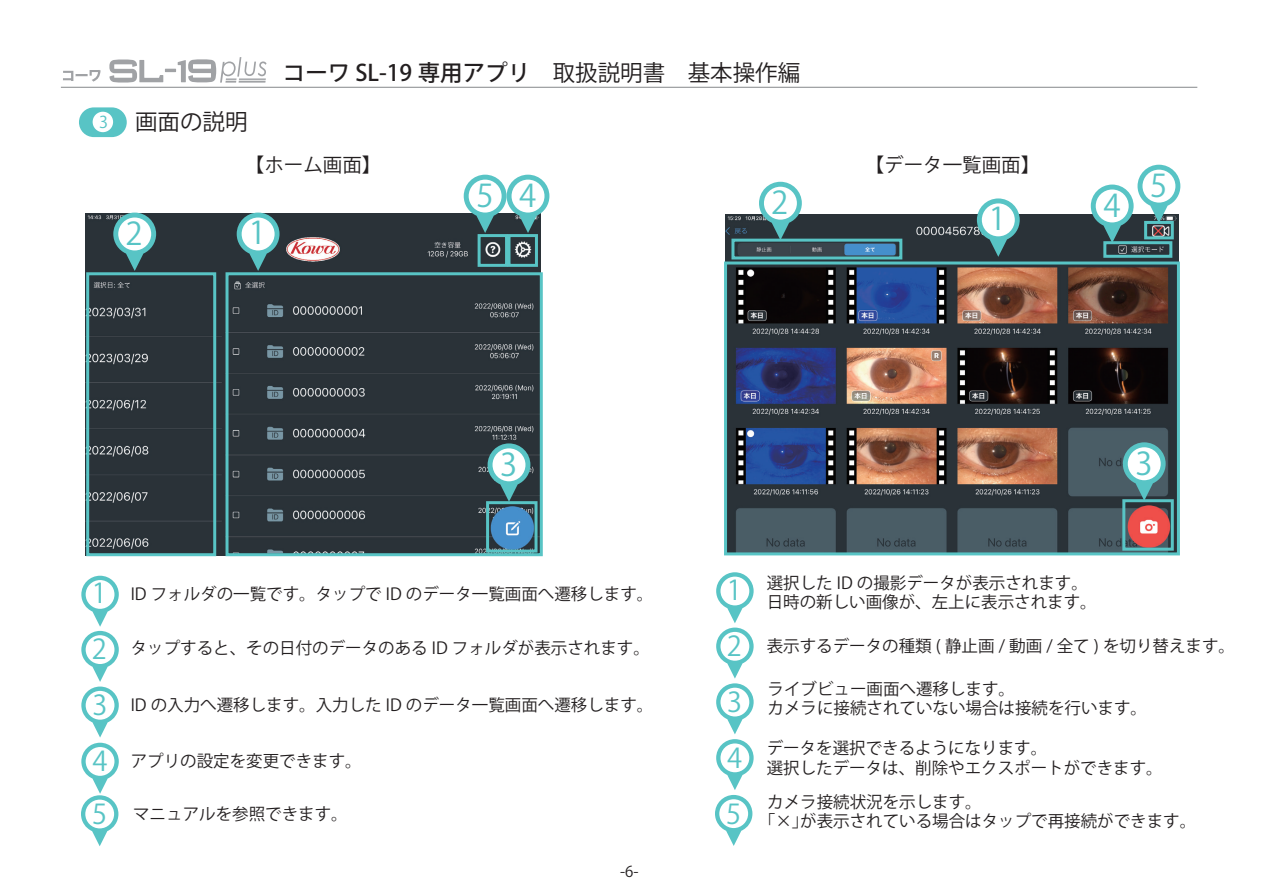
<style>
.page{position:relative;width:1263px;height:893px;background:#fff}
.page>*{position:absolute;margin:0;border:0;box-sizing:border-box;transform-origin:0 0}
.t1{font:31.2px "Koz Go Pr 6 N";color:#58c4c5}
.t2{font:27.3px "Koz Go Pr 6 N";color:#58c4c5}
.t3{font:500 22.5px "Koz Go Pr 6 N";color:#231f20}
.t4{font:22.5px "Koz Go Pr 6 N";color:#231f20}
.t5{font:19.5px "Koz Go Pr 6 N";color:#231f20}
.t6{font:16.5px/19.5px "Koz Go Pr 6 N";color:#231f20}
.t7{font:15px "Koz Go Pr 6 N";color:#231f20}
.s1{font-size:16.35px;color:#58c4c5}
.s2{font-weight:400}
.s3{font-size:27.3px;color:#58c4c5}
</style>
<div class="page">
<img style="left:85px;top:214px;width:456px;height:341px">
<svg style="left:63px;top:70px;width:38px;height:12px"></svg>
<svg style="left:109px;top:57px;width:157px;height:26px"></svg>
<hr style="left:239px;top:81px;width:27px;height:2px;background:#a0a2a5">
<div style="left:79px;top:107px;width:48px;height:30px;background:#58c4c5;border-radius:15px"></div>
<div style="left:93px;top:112px;width:20px;height:20px;background:#fff;border-radius:50%"></div>
<svg style="left:715px;top:572px;width:39px;height:274px"></svg>
<div style="left:720px;top:632px;width:29px;height:29px;background:#fff;border-radius:50%"></div>
<hr style="left:61px;top:87px;width:1136px;height:1px;background:#939598">
<img style="left:726px;top:214px;width:452px;height:337px">
<div style="left:731px;top:239px;width:171px;height:20px;border:3px solid #58c4c5"></div>
<div style="left:724px;top:261px;width:456px;height:294px;border:3px solid #58c4c5"></div>
<div style="left:1122px;top:499px;width:52px;height:52px;border:3px solid #58c4c5"></div>
<div style="left:1103px;top:241px;width:69px;height:17px;border:3px solid #58c4c5"></div>
<svg style="left:977px;top:198px;width:43px;height:59px"></svg>
<div style="left:982px;top:203px;width:33px;height:33px;background:#fff;border-radius:50%"></div>
<svg style="left:1123px;top:442px;width:43px;height:59px"></svg>
<div style="left:1128px;top:447px;width:33px;height:33px;background:#fff;border-radius:50%"></div>
<svg style="left:759px;top:182px;width:43px;height:58px"></svg>
<div style="left:764px;top:187px;width:33px;height:33px;background:#fff;border-radius:50%"></div>
<svg style="left:1091px;top:165px;width:89px;height:78px"></svg>
<div style="left:1142px;top:170px;width:33px;height:33px;background:#fff;border-radius:50%"></div>
<div style="left:86px;top:272px;width:130px;height:284px;border:3px solid #58c4c5"></div>
<div style="left:225px;top:272px;width:318px;height:284px;border:3px solid #58c4c5"></div>
<div style="left:507px;top:234px;width:31px;height:33px;border:3px solid #58c4c5"></div>
<div style="left:486px;top:501px;width:51px;height:52px;border:3px solid #58c4c5"></div>
<svg style="left:237px;top:213px;width:43px;height:58px"></svg>
<div style="left:242px;top:218px;width:33px;height:32px;background:#fff;border-radius:50%"></div>
<svg style="left:488px;top:443px;width:42px;height:59px"></svg>
<div style="left:492px;top:448px;width:33px;height:33px;background:#fff;border-radius:50%"></div>
<svg style="left:113px;top:213px;width:43px;height:58px"></svg>
<div style="left:118px;top:218px;width:33px;height:32px;background:#fff;border-radius:50%"></div>
<div style="left:478px;top:234px;width:30px;height:33px;border:3px solid #58c4c5"></div>
<svg style="left:464px;top:175px;width:85px;height:58px"></svg>
<div style="left:469px;top:180px;width:33px;height:33px;background:#fff;border-radius:50%"></div>
<svg style="left:81px;top:576px;width:38px;height:270px"></svg>
<div style="left:85px;top:800px;width:29px;height:28px;background:#fff;border-radius:50%"></div>
<h3 class="t4" style="left:99px;top:109px;width:150px"><span class="s1">3</span> 画面の説明</h3>
<h3 class="t3" style="left:283px;top:61px;width:519px">コーワ SL-19 専用アプリ　<span class="s2">取扱説明書　基本操作編</span></h3>
<p class="t5" style="left:245px;top:154px;width:138px">【ホーム画面】</p>
<p class="t5" style="left:865px;top:154px;width:177px">【データ一覧画面】</p>
<h1 class="t1" style="left:125px;top:216px;width:19px">2</h1>
<h1 class="t1" style="left:249px;top:215px;width:19px">1</h1>
<h1 class="t1" style="left:476px;top:178px;width:19px">5</h1>
<h1 class="t1" style="left:519px;top:178px;width:19px">4</h1>
<h1 class="t1" style="left:771px;top:185px;width:19px">2</h1>
<h1 class="t1" style="left:1103px;top:188px;width:19px">4</h1>
<h1 class="t1" style="left:989px;top:201px;width:19px">1</h1>
<h1 class="t1" style="left:1150px;top:168px;width:19px">5</h1>
<h1 class="t1" style="left:500px;top:447px;width:19px">3</h1>
<p class="t6" style="left:92px;top:585px;width:563px"><span class="s3">1</span> ID フォルダの一覧です。タップで ID のデータ一覧画面へ遷移します。</p>
<h2 class="t2" style="left:727px;top:574px;width:17px">1</h2>
<p class="t6" style="left:767px;top:573px;width:331px">選択した ID の撮影データが表示されます。日時の新しい画像が、左上に表示されます。</p>
<h1 class="t1" style="left:1135px;top:446px;width:19px">3</h1>
<p class="t6" style="left:92px;top:638px;width:559px"><span class="s3">2</span> タップすると、その日付のデータのある ID フォルダが表示されます。</p>
<p class="t6" style="left:92px;top:695px;width:562px"><span class="s3">3</span> ID の入力へ遷移します。入力した ID のデータ一覧画面へ遷移します。</p>
<p class="t6" style="left:92px;top:752px;width:271px"><span class="s3">4</span> アプリの設定を変更できます。</p>
<p class="t6" style="left:92px;top:804px;width:257px"><span class="s3">5</span> マニュアルを参照できます。</p>
<p class="t7" style="left:620px;top:862px;width:20px">-6-</p>
<p class="t6" style="left:727px;top:636px;width:510px"><span class="s3">2</span> 表示するデータの種類 ( 静止画 / 動画 / 全て ) を切り替えます。</p>
<p class="t6" style="left:727px;top:679px;width:421px;text-indent:40px">ライブビュー画面へ遷移します。<br><span class="s3">3</span> カメラに接続されていない場合は接続を行います。</p>
<p class="t6" style="left:727px;top:739px;width:437px;text-indent:39px">データを選択できるようになります。<br><sup>4</sup> 選択したデータは、削除やエクスポートができます。</p>
<p class="t6" style="left:726px;top:792px;width:472px;text-indent:41px">カメラ接続状況を示します。<br><sup>5</sup> ｢×｣が表示されている場合はタップで再接続ができます。</p>
</div>
